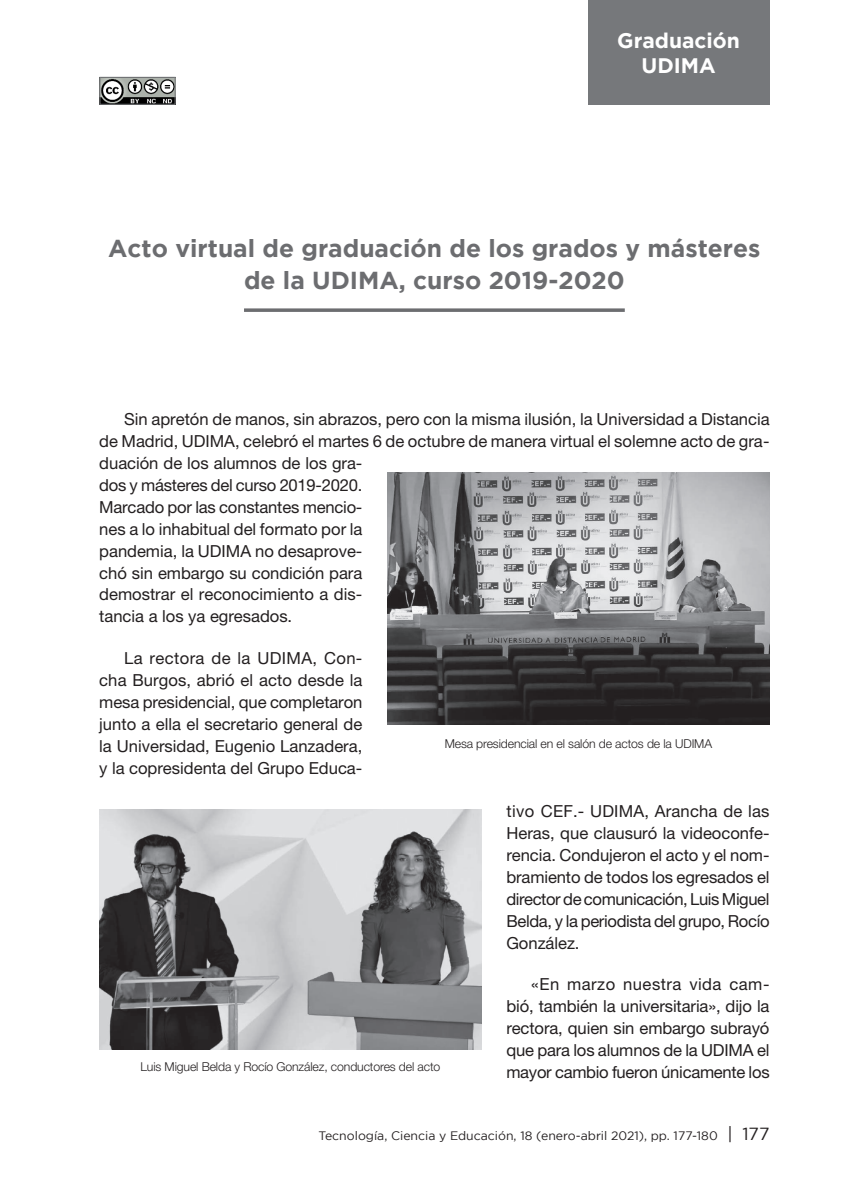
<style>
.page{position:relative;width:844px;height:1191px;background:#fff}
.page>*{position:absolute;margin:0;border:0;box-sizing:border-box;transform-origin:0 0}
.Título_NUEVO_FORMATO{font:700 24.5px/31.5px "Gotham";color:#6c6d70;text-align:center}
.t1{font:700 21px/24.5px "Gotham";color:#fff;text-align:center}
.texto_normal{font:16.62px/21.9px "Helvetica Neue LT Std";color:#231f20;text-align:justify}
.t2{font:300 12.25px "Helvetica Neue LT Std";letter-spacing:-.01em;color:#231f20}
.t3{font:12.25px "Gotham";color:#231f20}
.s1{font-size:17.5px}
</style>
<div class="page">
<svg style="left:244px;top:308px;width:380px;height:4px;background:#7e7e81"></svg>
<img style="left:387px;top:472px;width:382px;height:252px">
<img style="left:99px;top:809px;width:382px;height:240px">
<div style="left:587px;top:0;width:182px;height:105px;background:#76787b"></div>
<img style="left:101px;top:79px;width:72px;height:24px">
<div style="left:99px;top:77px;width:76px;height:28px;border:1px solid #76787b"></div>
<p class="t1" style="left:617px;top:28px;width:124px">Graduación<br>UDIMA</p>
<p class="Título_NUEVO_FORMATO" style="left:108px;top:232px;width:653px">Acto virtual de graduación de los grados y másteres de la UDIMA, curso 2019-2020</p>
<p class="texto_normal" style="left:99px;top:408px;width:671px;text-align:left;text-indent:25px">Sin apretón de manos, sin abrazos, pero con la misma ilusión, la Universidad a Distancia de Madrid, UDIMA, celebró el martes 6 de octubre de manera virtual el solemne acto de gra&shy;duación de los alumnos de los gra-<br>dos y másteres del curso 2019-2020.<br>Marcado por las constantes mencio-<br>nes a lo inhabitual del formato por la<br>pandemia, la UDIMA no desaprove-<br>chó sin embargo su condición para<br>demostrar el reconocimiento a dis-<br>tancia a los ya egresados.</p>
<p class="texto_normal" style="left:99px;top:647px;width:264px;text-indent:25px">La rectora de la UDIMA, Con&shy;cha Burgos, abrió el acto desde la mesa presidencial, que completaron junto a ella el secretario general de la Universidad, Eugenio Lanzadera, y la copresidenta del Grupo Educa-</p>
<p class="texto_normal" style="left:506px;top:800px;width:265px">tivo CEF.- UDIMA, Arancha de las Heras, que clausuró la videoconfe&shy;rencia. Condujeron el acto y el nom&shy;bramiento de todos los egresados el director de comunicación, Luis Miguel Belda, y la periodista del grupo, Rocío González.</p>
<p class="texto_normal" style="left:506px;top:973px;width:265px;text-indent:25px">«En marzo nuestra vida cam&shy;bió, también la universitaria», dijo la rectora, quien sin embargo subrayó que para los alumnos de la UDIMA el mayor cambio fueron únicamente los</p>
<p class="t2" style="left:444px;top:736px;width:269px">Mesa presidencial en el salón de actos de la UDIMA</p>
<p class="t2" style="left:140px;top:1059px;width:301px">Luis Miguel Belda y Rocío González, conductores del acto</p>
<p class="t3" style="left:318px;top:1128px;width:452px">Tecnología, Ciencia y Educación, 18 (enero-abril 2021), pp. 177-180 <span class="s1">| 177</span></p>
</div>
